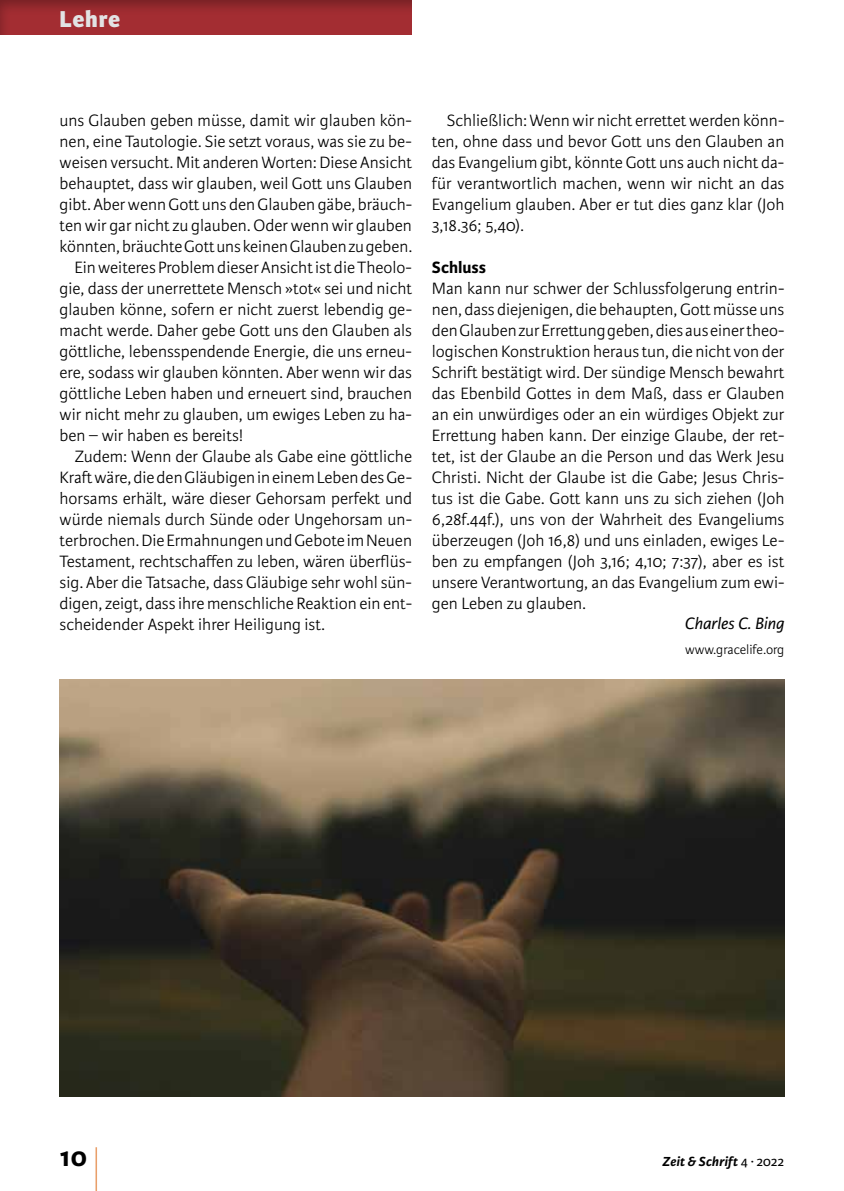
<style>
.page{position:relative;width:844px;height:1191px;background:#fff}
.page>*{position:absolute;margin:0;border:0;box-sizing:border-box;transform-origin:0 0}
.t1{font:300 59.5px "Karmina Sans Basic";color:#df7427;scale:.29 1}
.t2{font:700 28px "Karmina Sans Basic";color:#000}
.t3{font:800 24.5px "Karmina Sans Basic";letter-spacing:.025em;color:#e2e3e4}
.t4{font:300 17.5px/21px "Karmina Sans Basic";color:#000;text-align:justify}
.t5{font:italic 17.5px "Karmina Sans Basic";color:#000}
.t6{font:700 17.5px "Karmina Sans Basic";color:#000}
.t7{font:italic 700 14px "Karmina Sans Basic";letter-spacing:.015em;color:#000}
.t8{font:300 14px "Karmina Sans Basic";color:#000}
.s1{font-weight:400;font-style:normal}
</style>
<div class="page">
<div style="left:0;top:0;width:413px;height:35px;background:#000;opacity:.3"></div>
<img style="left:60px;top:680px;width:724px;height:416px">
<h3 class="t3" style="left:60px;top:4px;width:62px">Lehre</h3>
<p class="t4" style="left:60px;top:110px;width:354px">uns Glauben geben müsse, damit wir glauben kön-</p>
<p class="t4" style="left:60px;top:131px;width:354px">nen, eine Tautologie. Sie setzt voraus, was sie zu be-</p>
<p class="t4" style="left:60px;top:152px;width:354px">weisen versucht. Mit anderen Worten: Diese Ansicht</p>
<p class="t4" style="left:60px;top:173px;width:354px">behauptet, dass wir glauben, weil Gott uns Glauben</p>
<p class="t4" style="left:60px;top:194px;width:354px">gibt. Aber wenn Gott uns den Glauben gäbe, bräuch-</p>
<p class="t4" style="left:60px;top:215px;width:354px">ten wir gar nicht zu glauben. Oder wenn wir glauben</p>
<p class="t4" style="left:60px;top:236px;width:354px">könnten, bräuchte Gott uns keinen Glauben zu geben.</p>
<p class="t4" style="left:74px;top:257px;width:339px">Ein weiteres Problem dieser Ansicht ist die Theolo-</p>
<p class="t4" style="left:60px;top:278px;width:354px">gie, dass der unerrettete Mensch »tot« sei und nicht</p>
<p class="t4" style="left:60px;top:299px;width:354px">glauben könne, sofern er nicht zuerst lebendig ge-</p>
<p class="t4" style="left:60px;top:320px;width:354px">macht werde. Daher gebe Gott uns den Glauben als</p>
<p class="t4" style="left:60px;top:341px;width:354px">göttliche, lebensspendende Energie, die uns erneu-</p>
<p class="t4" style="left:60px;top:362px;width:354px">ere, sodass wir glauben könnten. Aber wenn wir das</p>
<p class="t4" style="left:60px;top:383px;width:354px">göttliche Leben haben und erneuert sind, brauchen</p>
<p class="t4" style="left:60px;top:404px;width:354px">wir nicht mehr zu glauben, um ewiges Leben zu ha-</p>
<p class="t4" style="left:60px;top:425px;width:185px">ben – wir haben es bereits!</p>
<p class="t4" style="left:74px;top:446px;width:339px">Zudem: Wenn der Glaube als Gabe eine göttliche</p>
<p class="t4" style="left:60px;top:467px;width:354px">Kraft wäre, die den Gläubigen in einem Leben des Ge-</p>
<p class="t4" style="left:60px;top:488px;width:354px">horsams erhält, wäre dieser Gehorsam perfekt und</p>
<p class="t4" style="left:60px;top:509px;width:354px">würde niemals durch Sünde oder Ungehorsam un-</p>
<p class="t4" style="left:60px;top:530px;width:354px">terbrochen. Die Ermahnungen und Gebote im Neuen</p>
<p class="t4" style="left:60px;top:551px;width:354px">Testament, rechtschaffen zu leben, wären überflüs-</p>
<p class="t4" style="left:60px;top:572px;width:354px">sig. Aber die Tatsache, dass Gläubige sehr wohl sün-</p>
<p class="t4" style="left:60px;top:593px;width:354px">digen, zeigt, dass ihre menschliche Reaktion ein ent-</p>
<p class="t4" style="left:60px;top:614px;width:267px">scheidender Aspekt ihrer Heiligung ist.</p>
<p class="t4" style="left:432px;top:110px;width:354px;text-indent:15px">Schließlich: Wenn wir nicht errettet werden könn&shy;ten, ohne dass und bevor Gott uns den Glauben an das Evangelium gibt, könnte Gott uns auch nicht da&shy;für verantwortlich machen, wenn wir nicht an das Evangelium glauben. Aber er tut dies ganz klar (Joh 3,18.36; 5,40).</p>
<p class="t6" style="left:432px;top:257px;width:56px">Schluss</p>
<p class="t4" style="left:432px;top:278px;width:354px">Man kann nur schwer der Schlussfolgerung entrin&shy;nen, dass diejenigen, die behaupten, Gott müsse uns den Glauben zur Errettung geben, dies aus einer theo&shy;logischen Konstruktion heraus tun, die nicht von der Schrift bestätigt wird. Der sündige Mensch bewahrt das Ebenbild Gottes in dem Maß, dass er Glauben an ein unwürdiges oder an ein würdiges Objekt zur Errettung haben kann. Der einzige Glaube, der ret&shy;tet, ist der Glaube an die Person und das Werk Jesu Christi. Nicht der Glaube ist die Gabe; Jesus Chris&shy;tus ist die Gabe. Gott kann uns zu sich ziehen (Joh 6,28f.44f.), uns von der Wahrheit des Evangeliums überzeugen (Joh 16,8) und uns einladen, ewiges Le&shy;ben zu empfangen (Joh 3,16; 4,10; 7:37), aber es ist unsere Verantwortung, an das Evangelium zum ewi&shy;gen Leben zu glauben.</p>
<p class="t5" style="left:684px;top:614px;width:101px">Charles C. Bing</p>
<p class="t8" style="left:685px;top:642px;width:101px">www.gracelife.org</p>
<h2 class="t2" style="left:60px;top:1141px;width:29px">10</h2>
<h1 class="t1" style="left:94px;top:1140px;width:17px">|</h1>
<p class="t7" style="left:662px;top:1153px;width:123px">Zeit &amp; Schrift <span class="s1">4 ∙ 2022</span></p>
</div>
